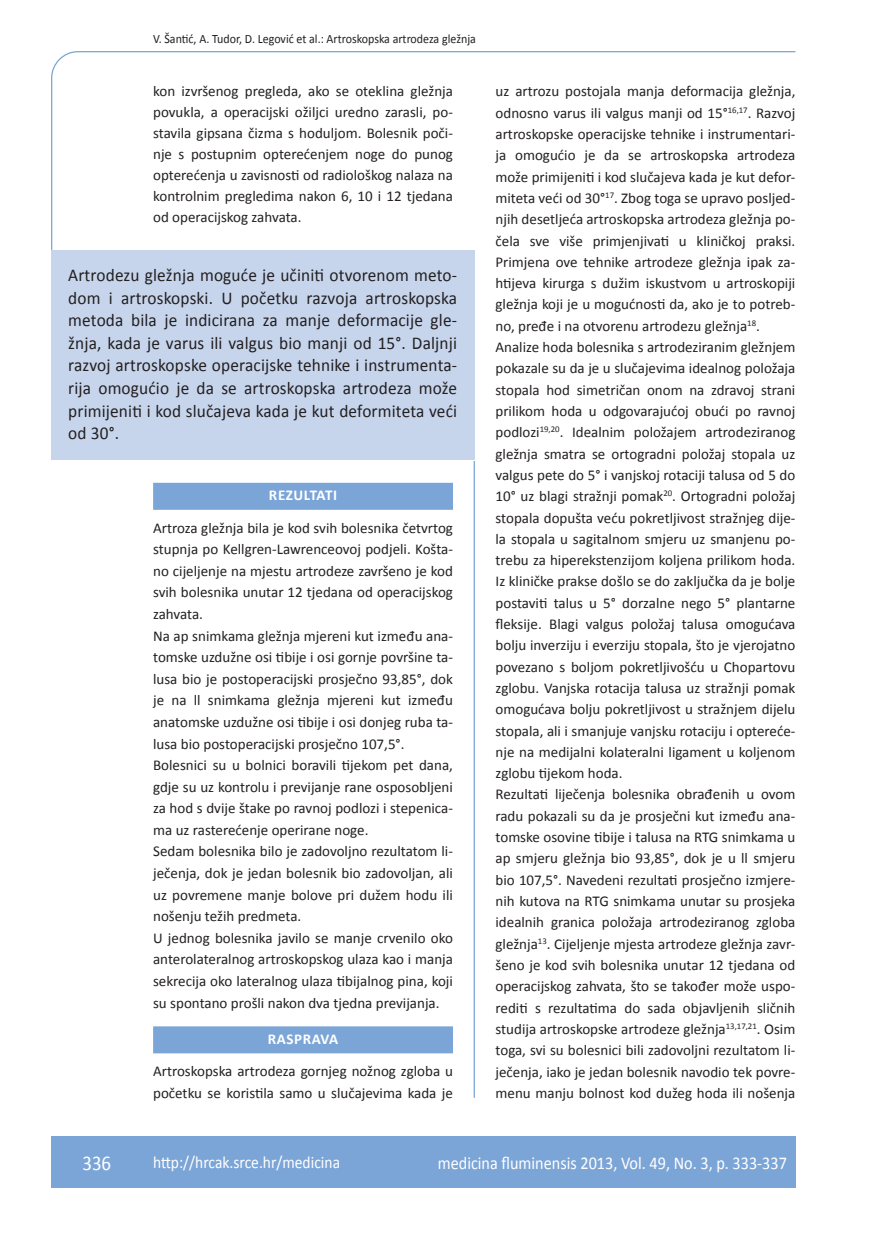
<style>
.page{position:relative;width:872px;height:1234px;background:#fff}
.page>*{position:absolute;margin:0;border:0;box-sizing:border-box;transform-origin:0 0}
.t1{font:21px "Calibri";color:#fff;scale:.9 1}
.t2{font:18px/22.5px "Calibri";letter-spacing:.01em;color:#231f20;text-align:justify;scale:.96 1}
.t3{font:18px "Calibri";color:#fff;scale:.9 1}
.t4{font:17.25px "Calibri";color:#fff;scale:.9 1}
.t5{font:15px/21.3px "Calibri";color:#231f20}
.t6{font:700 15px "Calibri";letter-spacing:.035em;color:#fff}
.t7{font:12.75px "Calibri";color:#231f20;scale:.94 1}
</style>
<div class="page">
<svg style="left:51px;top:51px;width:745px;height:275px"></svg>
<hr style="left:473px;top:461px;width:2px;height:636px;background:#7ca5d7">
<div style="left:51px;top:1135px;width:744px;height:51px;background:#7ca5d7"></div>
<div style="left:153px;top:482px;width:300px;height:27px;background:#7ca5d7"></div>
<div style="left:153px;top:1026px;width:300px;height:27px;background:#7ca5d7"></div>
<div style="left:51px;top:251px;width:423px;height:209px;background:#c6d5ec"></div>
<p class="t7" style="left:153px;top:30px;width:345px">V. Šantić, A. Tudor, D. Legović et al.: Artroskopska artrodeza gležnja</p>
<p class="t5" style="left:153px;top:80px;width:301px;text-align:justify">kon izvršenog pregleda, ako se oteklina gležnja povukla, a operacijski ožiljci uredno zarasli, po&shy;stavila gipsana čizma s hoduljom. Bolesnik poči&shy;nje s postupnim opterećenjem noge do punog opterećenja u zavisnosti od radiološkog nalaza na kontrolnim pregledima nakon 6, 10 i 12 tjedana od operacijskog zahvata.</p>
<p class="t5" style="left:495px;top:80px;width:301px">uz artrozu postojala manja deformacija gležnja, odnosno varus ili valgus manji od 15°<sup>16,17</sup>. Razvoj artroskopske operacijske tehnike i instrumentari&shy;ja omogućio je da se artroskopska artrodeza može primijeniti i kod slučajeva kada je kut defor&shy;miteta veći od 30°<sup>17</sup>. Zbog toga se upravo posljed&shy;njih desetljeća artroskopska artrodeza gležnja po&shy;čela sve više primjenjivati u kliničkoj praksi.<br>Primjena ove tehnike artrodeze gležnja ipak za&shy;htijeva kirurga s dužim iskustvom u artroskopiji gležnja koji je u mogućnosti da, ako je to potreb&shy;no, pređe i na otvorenu artrodezu gležnja<sup>18</sup>.<br>Analize hoda bolesnika s artrodeziranim gležnjem pokazale su da je u slučajevima idealnog položaja stopala hod simetričan onom na zdravoj strani prilikom hoda u odgovarajućoj obući po ravnoj podlozi<sup>19,20</sup>. Idealnim položajem artrodeziranog gležnja smatra se ortogradni položaj stopala uz valgus pete do 5° i vanjskoj rotaciji talusa od 5 do 10° uz blagi stražnji pomak<sup>20</sup>. Ortogradni položaj stopala dopušta veću pokretljivost stražnjeg dije&shy;la stopala u sagitalnom smjeru uz smanjenu po&shy;trebu za hiperekstenzijom koljena prilikom hoda.<br>Iz kliničke prakse došlo se do zaključka da je bolje postaviti talus u 5° dorzalne nego 5° plantarne fleksije. Blagi valgus položaj talusa omogućava bolju inverziju i everziju stopala, što je vjerojatno povezano s boljom pokretljivošću u Chopartovu zglobu. Vanjska rotacija talusa uz stražnji pomak omogućava bolju pokretljivost u stražnjem dijelu stopala, ali i smanjuje vanjsku rotaciju i optereće&shy;nje na medijalni kolateralni ligament u koljenom zglobu tijekom hoda.<br>Rezultati liječenja bolesnika obrađenih u ovom radu pokazali su da je prosječni kut između ana&shy;tomske osovine tibije i talusa na RTG snimkama u ap smjeru gležnja bio 93,85°, dok je u ll smjeru bio 107,5°. Navedeni rezultati prosječno izmjere&shy;nih kutova na RTG snimkama unutar su prosjeka idealnih granica položaja artrodeziranog zgloba gležnja<sup>13</sup>. Cijeljenje mjesta artrodeze gležnja zavr&shy;šeno je kod svih bolesnika unutar 12 tjedana od operacijskog zahvata, što se također može uspo&shy;rediti s rezultatima do sada objavljenih sličnih studija artroskopske artrodeze gležnja<sup>13,17,21</sup>. Osim toga, svi su bolesnici bili zadovoljni rezultatom li&shy;ječenja, iako je jedan bolesnik navodio tek povre&shy;menu manju bolnost kod dužeg hoda ili nošenja</p>
<p class="t2" style="left:68px;top:263px;width:407px">Artrodezu gležnja moguće je učiniti otvorenom meto&shy;dom i artroskopski. U početku razvoja artroskopska metoda bila je indicirana za manje deformacije gle&shy;žnja, kada je varus ili valgus bio manji od 15°. Daljnji razvoj artroskopske operacijske tehnike i instrumenta&shy;rija omogućio je da se artroskopska artrodeza može primijeniti i kod slučajeva kada je kut deformiteta veći od 30°.</p>
<p class="t6" style="left:269px;top:485px;width:70px">REZULTATI</p>
<p class="t5" style="left:153px;top:516px;width:301px">Artroza gležnja bila je kod svih bolesnika četvrtog stupnja po Kellgren-Lawrenceovoj podjeli. Košta&shy;no cijeljenje na mjestu artrodeze završeno je kod svih bolesnika unutar 12 tjedana od operacijskog zahvata.<br>Na ap snimkama gležnja mjereni kut između ana&shy;tomske uzdužne osi tibije i osi gornje površine ta&shy;lusa bio je postoperacijski prosječno 93,85°, dok je na ll snimkama gležnja mjereni kut između anatomske uzdužne osi tibije i osi donjeg ruba ta&shy;lusa bio postoperacijski prosječno 107,5°.<br>Bolesnici su u bolnici boravili tijekom pet dana, gdje su uz kontrolu i previjanje rane osposobljeni za hod s dvije štake po ravnoj podlozi i stepenica&shy;ma uz rasterećenje operirane noge.<br>Sedam bolesnika bilo je zadovoljno rezultatom li&shy;ječenja, dok je jedan bolesnik bio zadovoljan, ali uz povremene manje bolove pri dužem hodu ili nošenju težih predmeta.<br>U jednog bolesnika javilo se manje crvenilo oko anterolateralnog artroskopskog ulaza kao i manja sekrecija oko lateralnog ulaza tibijalnog pina, koji su spontano prošli nakon dva tjedna previjanja.</p>
<p class="t6" style="left:268px;top:1029px;width:72px">RASPRAVA</p>
<p class="t5" style="left:153px;top:1059px;width:301px">Artroskopska artrodeza gornjeg nožnog zgloba u početku se koristila samo u slučajevima kada je</p>
<h1 class="t1" style="left:82px;top:1149px;width:33px">336</h1>
<p class="t4" style="left:153px;top:1150px;width:209px">http://hrcak.srce.hr/medicina</p>
<p class="t3" style="left:438px;top:1151px;width:389px">medicina fluminensis 2013, Vol. 49, No. 3, p. 333-337</p>
</div>
